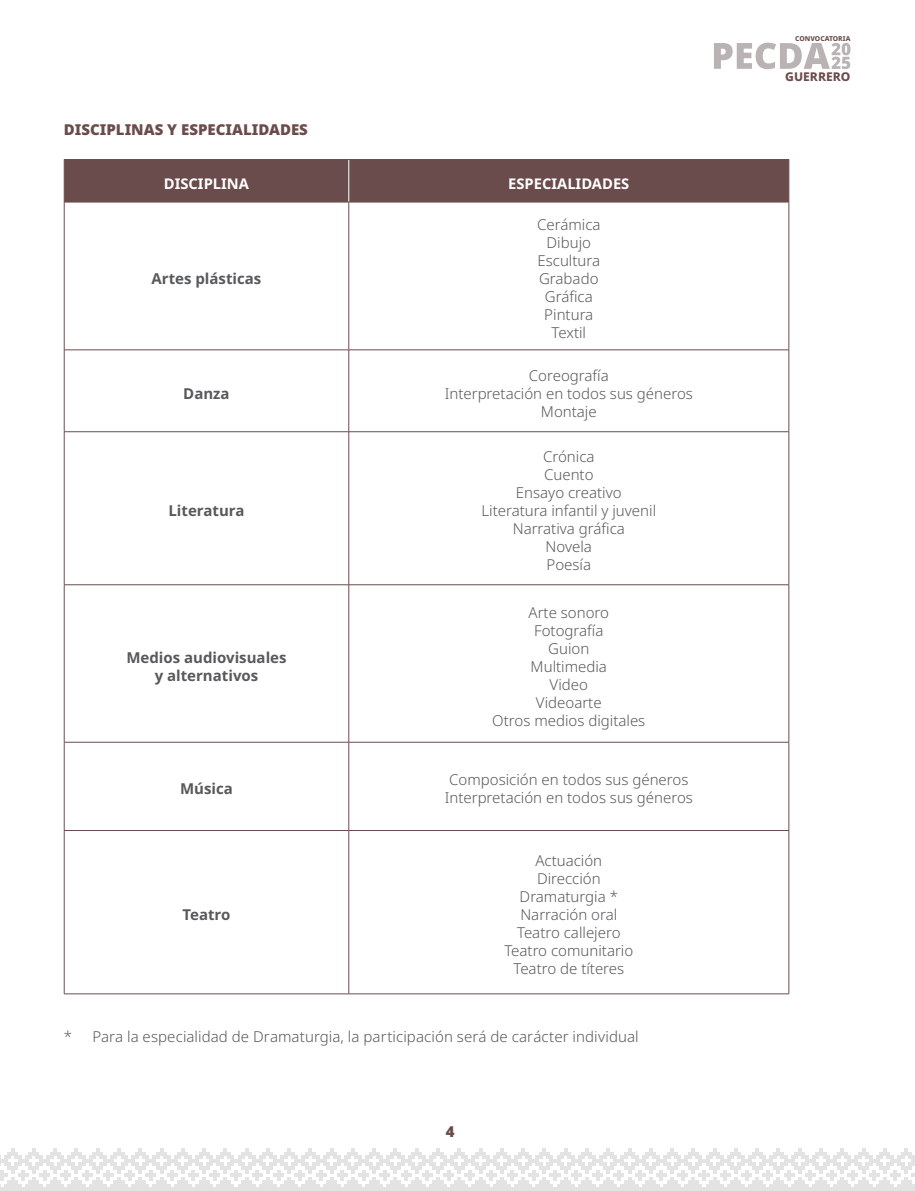
<style>
.page{position:relative;width:915px;height:1191px;background:#fff}
.page>*{position:absolute;margin:0;border:0;box-sizing:border-box;transform-origin:0 0}
.t1{font:300 15px/18px "Noto Sans";color:#58595b;text-align:center}
.t2{font:700 15px/18px "Noto Sans";color:#58595b;text-align:center}
.t3{font:900 15px "Noto Sans";color:#6b4c4c}
.t4{font:700 14.7px "Noto Sans";color:#fff}
.t5{font:800 12px "Noto Sans";color:#6b4c4c}
.t6{font:800 6.75px "Noto Sans";color:#6b4c4c}
</style>
<div class="page">
<svg style="left:714px;top:43px;width:136px;height:26px"></svg>
<svg style="left:0;top:1148px;width:914px;height:43px"></svg>
<div style="left:65px;top:160px;width:723px;height:42px;background:#6b4c4c"></div>
<hr style="left:348px;top:160px;width:1px;height:42px;background:#fff">
<hr style="left:64px;top:160px;width:1px;height:42px;background:#6b4c4c">
<hr style="left:64px;top:159px;width:284px;height:1px;background:#6b4c4c">
<hr style="left:348px;top:159px;width:441px;height:1px;background:#6b4c4c">
<hr style="left:788px;top:160px;width:1px;height:42px;background:#6b4c4c">
<hr style="left:64px;top:202px;width:1px;height:148px;background:#6b4c4c">
<hr style="left:64px;top:202px;width:284px;height:1px;background:#6b4c4c">
<hr style="left:348px;top:202px;width:1px;height:148px;background:#6b4c4c">
<hr style="left:348px;top:202px;width:440px;height:1px;background:#6b4c4c">
<hr style="left:788px;top:202px;width:1px;height:148px;background:#6b4c4c">
<hr style="left:64px;top:350px;width:1px;height:81px;background:#6b4c4c">
<hr style="left:64px;top:432px;width:1px;height:152px;background:#6b4c4c">
<hr style="left:64px;top:585px;width:1px;height:157px;background:#6b4c4c">
<hr style="left:64px;top:742px;width:1px;height:88px;background:#6b4c4c">
<hr style="left:64px;top:830px;width:1px;height:163px;background:#6b4c4c">
<hr style="left:64px;top:349px;width:284px;height:1px;background:#6b4c4c">
<hr style="left:348px;top:349px;width:440px;height:1px;background:#6b4c4c">
<hr style="left:348px;top:350px;width:1px;height:81px;background:#6b4c4c">
<hr style="left:788px;top:350px;width:1px;height:81px;background:#6b4c4c">
<hr style="left:348px;top:432px;width:1px;height:152px;background:#6b4c4c">
<hr style="left:788px;top:432px;width:1px;height:152px;background:#6b4c4c">
<hr style="left:348px;top:585px;width:1px;height:157px;background:#6b4c4c">
<hr style="left:788px;top:585px;width:1px;height:157px;background:#6b4c4c">
<hr style="left:348px;top:742px;width:1px;height:88px;background:#6b4c4c">
<hr style="left:788px;top:742px;width:1px;height:88px;background:#6b4c4c">
<hr style="left:348px;top:830px;width:1px;height:163px;background:#6b4c4c">
<hr style="left:788px;top:830px;width:1px;height:163px;background:#6b4c4c">
<hr style="left:64px;top:431px;width:284px;height:1px;background:#6b4c4c">
<hr style="left:348px;top:431px;width:440px;height:1px;background:#6b4c4c">
<hr style="left:64px;top:584px;width:284px;height:1px;background:#6b4c4c">
<hr style="left:348px;top:584px;width:440px;height:1px;background:#6b4c4c">
<hr style="left:64px;top:742px;width:284px;height:1px;background:#6b4c4c">
<hr style="left:348px;top:742px;width:440px;height:1px;background:#6b4c4c">
<hr style="left:64px;top:830px;width:284px;height:1px;background:#6b4c4c">
<hr style="left:348px;top:830px;width:440px;height:1px;background:#6b4c4c">
<hr style="left:64px;top:993px;width:284px;height:1px;background:#6b4c4c">
<hr style="left:348px;top:993px;width:440px;height:1px;background:#6b4c4c">
<p class="t3" style="left:64px;top:118px;width:245px">DISCIPLINAS Y ESPECIALIDADES</p>
<p class="t4" style="left:164px;top:173px;width:87px">DISCIPLINA</p>
<p class="t4" style="left:508px;top:173px;width:122px">ESPECIALIDADES</p>
<p class="t2" style="left:151px;top:270px;width:111px">Artes plásticas</p>
<p class="t2" style="left:183px;top:385px;width:48px">Danza</p>
<p class="t2" style="left:168px;top:502px;width:77px">Literatura</p>
<p class="t2" style="left:126px;top:648px;width:162px">Medios audiovisuales y alternativos</p>
<p class="t1" style="left:537px;top:216px;width:65px">Cerámica<br>Dibujo<br>Escultura<br>Grabado<br>Gráfica<br>Pintura<br>Textil</p>
<p class="t1" style="left:444px;top:367px;width:249px">Coreografía<br>Interpretación en todos sus géneros<br>Montaje</p>
<p class="t1" style="left:481px;top:448px;width:176px">Crónica<br>Cuento<br>Ensayo creativo<br>Literatura infantil y juvenil<br>Narrativa gráfica<br>Novela<br>Poesía</p>
<p class="t1" style="left:492px;top:603px;width:154px">Arte sonoro<br>Fotografía<br>Guion<br>Multimedia<br>Video<br>Videoarte<br>Otros medios digitales</p>
<p class="t2" style="left:180px;top:780px;width:54px">Música</p>
<p class="t1" style="left:444px;top:771px;width:249px;text-align:left">Composición en todos sus géneros<br>Interpretación en todos sus géneros</p>
<p class="t2" style="left:182px;top:906px;width:49px">Teatro</p>
<p class="t1" style="left:504px;top:852px;width:130px">Actuación<br>Dirección<br>Dramaturgia *<br>Narración oral<br>Teatro callejero<br>Teatro comunitario<br>Teatro de títeres</p>
<p class="t1" style="left:64px;top:1028px;width:576px">* Para la especialidad de Dramaturgia, la participación será de carácter individual</p>
<p class="t3" style="left:445px;top:1120px;width:10px">4</p>
<p class="t6" style="left:795px;top:33px;width:57px">CONVOCATORIA</p>
<p class="t5" style="left:785px;top:68px;width:67px">GUERRERO</p>
</div>
